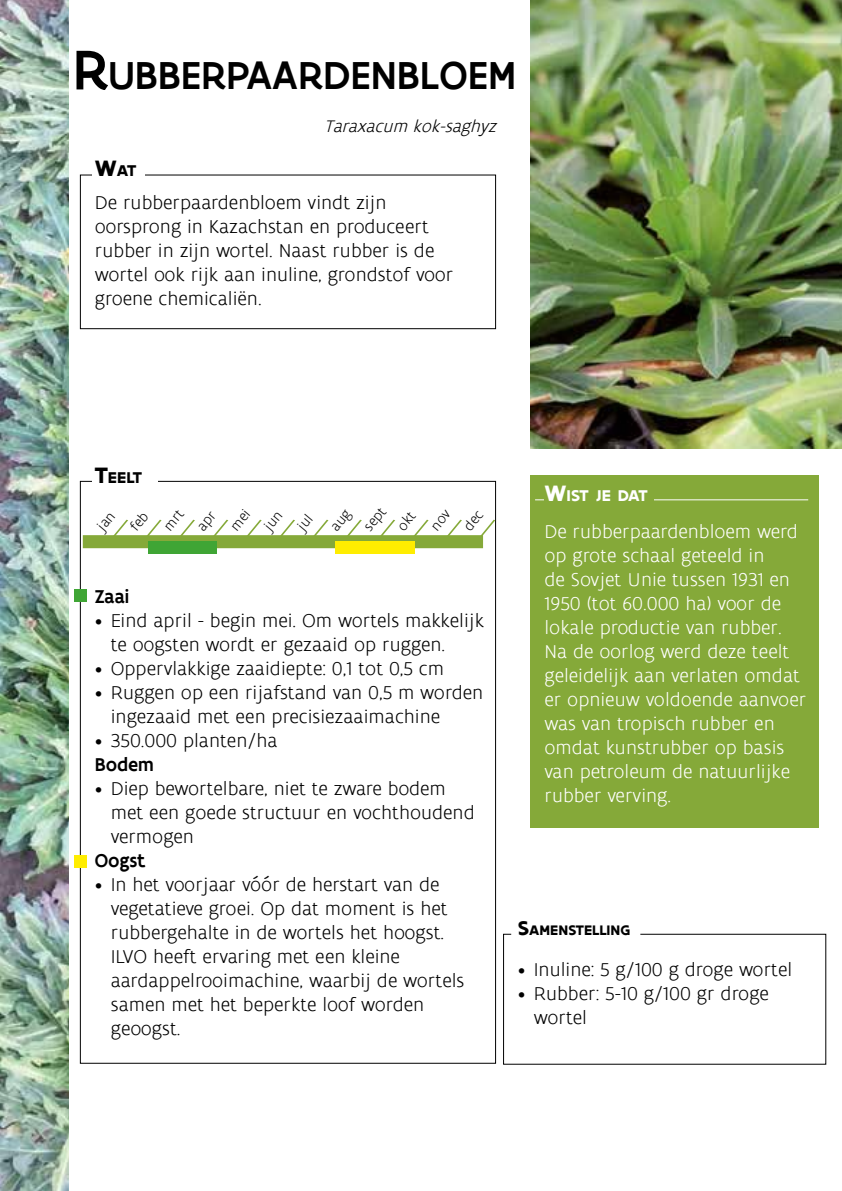
<style>
.page{position:relative;width:842px;height:1191px;background:#fff}
.page>*{position:absolute;margin:0;border:0;box-sizing:border-box;transform-origin:0 0}
.t1{font:500 42px "Flanders Art Sans";color:#000}
.t2{font:300 20px/24px "Flanders Art Sans";color:#000}
.t3{font:300 20px/24px "Flanders Art Sans";color:#fff}
.t4{font:500 20px "Flanders Art Sans";color:#000}
.t5{font:italic 300 18px "Flanders Art Sans";color:#000}
.t6{font:700 16.8px "Flanders Art Sans";letter-spacing:-.03em;color:#fff}
.t7{font:700 16.8px "Flanders Art Sans";letter-spacing:-.035em;color:#000}
.t8{font:300 14.8px/25.6px "Flanders Art Sans";color:#000}
.t9{font:700 14.8px "Flanders Art Sans";color:#000}
.s1{font-size:60px}
.s2{font-size:24px}
.s3{font-size:21.2px}
</style>
<div class="page">
<img style="left:530px;top:0;width:312px;height:449px">
<div style="left:80px;top:175px;width:416px;height:154px;border:1px solid #000"></div>
<img style="left:0;top:0;width:68px;height:1191px">
<div style="left:92px;top:154px;width:53px;height:39px;background:#fff"></div>
<div style="left:83px;top:535px;width:400px;height:13px;background:#85a939"></div>
<svg style="left:173px;top:519px;width:25px;height:19px"></svg>
<svg style="left:206px;top:519px;width:25px;height:19px"></svg>
<svg style="left:239px;top:519px;width:26px;height:19px"></svg>
<div style="left:149px;top:541px;width:68px;height:12px;background:#3fa535"></div>
<div style="left:530px;top:475px;width:289px;height:353px;background:#85a939"></div>
<hr style="left:535px;top:499px;width:273px;height:1px;background:#fff">
<div style="left:544px;top:483px;width:110px;height:29px;background:#85a939"></div>
<div style="left:335px;top:541px;width:79px;height:13px;background:#ffed00"></div>
<svg style="left:503px;top:933px;width:323px;height:131px"></svg>
<div style="left:74px;top:589px;width:12px;height:13px;background:#3fa535"></div>
<div style="left:74px;top:854px;width:12px;height:13px;background:#ffed00"></div>
<svg style="left:95px;top:519px;width:70px;height:25px"></svg>
<svg style="left:273px;top:519px;width:92px;height:19px"></svg>
<svg style="left:373px;top:510px;width:124px;height:34px"></svg>
<h1 class="t1" style="left:73px;top:49px;width:445px"><span class="s1">R</span>UBBERPAARDENBLOEM</h1>
<p class="t7" style="left:95px;top:160px;width:43px"><span class="s2">W</span>AT</p>
<p class="t5" style="left:324px;top:115px;width:179px">Taraxacum kok-saghyz</p>
<p class="t2" style="left:95px;top:191px;width:360px">De rubberpaardenbloem vindt zijn oorsprong in Kazachstan en produceert rubber in zijn wortel. Naast rubber is de wortel ook rijk aan inuline, grondstof voor groene chemicaliën.</p>
<p class="t7" style="left:95px;top:466px;width:49px"><span class="s2">T</span>EELT</p>
<p class="t8" style="left:171px;top:504px;width:23px;text-indent:-21px;rotate:-50deg">mrt apr</p>
<p class="t8" style="left:237px;top:504px;width:22px;text-indent:-21px;rotate:-50deg">mei jun</p>
<p class="t8" style="left:357px;top:520px;width:27px;rotate:-50deg">sept</p>
<p class="t4" style="left:95px;top:584px;width:36px">Zaai</p>
<p class="t2" style="left:111px;top:609px;width:375px;text-indent:-16px">• Eind april - begin mei. Om wortels makkelijk te oogsten wordt er gezaaid op ruggen.</p>
<p class="t2" style="left:95px;top:657px;width:351px">• Oppervlakkige zaaidiepte: 0,1 tot 0,5 cm</p>
<p class="t2" style="left:111px;top:681px;width:374px;text-indent:-16px">• Ruggen op een rijafstand van 0,5 m worden ingezaaid met een precisiezaaimachine</p>
<p class="t2" style="left:95px;top:729px;width:184px">• 350.000 planten/ha</p>
<p class="t4" style="left:95px;top:752px;width:61px">Bodem</p>
<p class="t2" style="left:111px;top:777px;width:365px;text-indent:-16px">• Diep bewortelbare, niet te zware bodem met een goede structuur en vochthoudend vermogen</p>
<p class="t4" style="left:95px;top:848px;width:52px">Oogst</p>
<p class="t2" style="left:111px;top:873px;width:355px;text-indent:-16px">• In het voorjaar vóór de herstart van de vegetatieve groei. Op dat moment is het rubbergehalte in de wortels het hoogst.<br>ILVO heeft ervaring met een kleine aardappelrooimachine, waarbij de wortels samen met het beperkte loof worden geoogst.</p>
<p class="t6" style="left:544px;top:485px;width:105px"><span class="s2">W</span>IST JE DAT</p>
<p class="t3" style="left:544px;top:520px;width:263px">De rubberpaardenbloem werd op grote schaal geteeld in<br>de Sovjet Unie tussen 1931 en<br>1950 (tot 60.000 ha) voor de lokale productie van rubber.<br>Na de oorlog werd deze teelt geleidelijk aan verlaten omdat er opnieuw voldoende aanvoer was van tropisch rubber en omdat kunstrubber op basis van petroleum de natuurlijke rubber verving.</p>
<p class="t9" style="left:518px;top:920px;width:114px"><span class="s3">S</span>AMENSTELLING</p>
<p class="t2" style="left:518px;top:957px;width:276px">• Inuline: 5 g/100 g droge wortel</p>
<p class="t2" style="left:534px;top:981px;width:237px;text-indent:-16px">• Rubber: 5-10 g/100 gr droge wortel</p>
</div>
